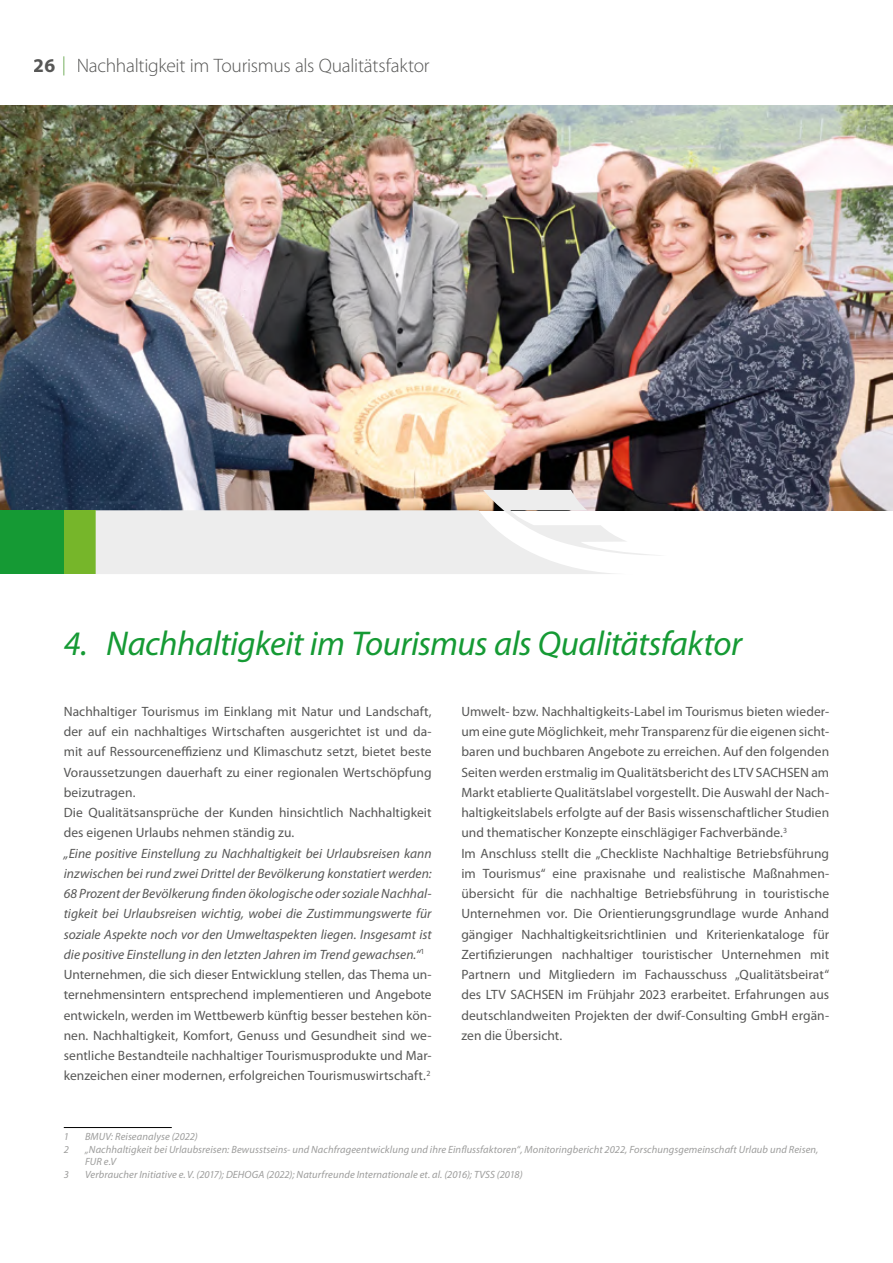
<style>
.page{position:relative;width:893px;height:1263px;background:#fff}
.page>*{position:absolute;margin:0;border:0;box-sizing:border-box;transform-origin:0 0}
.ÜBERSCHRIFT_I{font:italic 34.5px "Myriad Pro";letter-spacing:-.015em;color:#159a34}
.t1{font:300 19.5px "Myriad Pro";letter-spacing:-.015em;color:#575756}
.ohne_LZ{font:13.5px/20.2px "Myriad Pro";letter-spacing:.005em;color:#575756;text-align:justify}
.ohne_LZ-2{font:italic 13.5px/20.2px "Myriad Pro";color:#575756;text-align:justify}
.Fußnote{font:italic 10.5px/12.6px "Myriad Pro";letter-spacing:.01em;color:#9d9d9c}
.s1{font-weight:700}
</style>
<div class="page">
<svg style="left:63px;top:56px;width:2px;height:19px"></svg>
<hr style="left:64px;top:1127px;width:108px;height:1px;background:#000">
<img style="left:0;top:105px;width:893px;height:405px">
<div style="left:0;top:510px;width:64px;height:64px;background:#159a34"></div>
<div style="left:64px;top:510px;width:32px;height:64px;background:#76b62a"></div>
<svg style="left:96px;top:490px;width:571px;height:84px"></svg>
<h2 class="t1" style="left:34px;top:54px;width:397px"><span class="s1">26</span> Nachhaltigkeit im Tourismus als Qualitätsfaktor</h2>
<p class="ÜBERSCHRIFT_I" style="left:64px;top:622px;width:680px">4. Nachhaltigkeit im Tourismus als Qualitätsfaktor</p>
<p class="ohne_LZ" style="left:64px;top:701px;width:369px">Nachhaltiger Tourismus im Einklang mit Natur und Landschaft, der auf ein nachhaltiges Wirtschaften ausgerichtet ist und da&shy;mit auf Ressourceneffizienz und Klimaschutz setzt, bietet beste Voraussetzungen dauerhaft zu einer regionalen Wertschöpfung beizutragen.</p>
<p class="ohne_LZ" style="left:64px;top:802px;width:369px">Die Qualitätsansprüche der Kunden hinsichtlich Nachhaltigkeit des eigenen Urlaubs nehmen ständig zu.</p>
<p class="ohne_LZ-2" style="left:64px;top:843px;width:369px">„Eine positive Einstellung zu Nachhaltigkeit bei Urlaubsreisen kann inzwischen bei rund zwei Drittel der Bevölkerung konstatiert werden:<br>68 Prozent der Bevölkerung finden ökologische oder soziale Nachhal&shy;tigkeit bei Urlaubsreisen wichtig, wobei die Zustimmungswerte für soziale Aspekte noch vor den Umweltaspekten liegen. Insgesamt ist die positive Einstellung in den letzten Jahren im Trend gewachsen.“<sup>1</sup></p>
<p class="ohne_LZ" style="left:64px;top:964px;width:369px">Unternehmen, die sich dieser Entwicklung stellen, das Thema un&shy;ternehmensintern entsprechend implementieren und Angebote entwickeln, werden im Wettbewerb künftig besser bestehen kön&shy;nen. Nachhaltigkeit, Komfort, Genuss und Gesundheit sind we&shy;sentliche Bestandteile nachhaltiger Tourismusprodukte und Mar&shy;kenzeichen einer modernen, erfolgreichen Tourismuswirtschaft.<sup>2</sup></p>
<p class="ohne_LZ" style="left:461px;top:701px;width:369px">Umwelt- bzw. Nachhaltigkeits-Label im Tourismus bieten wieder&shy;um eine gute Möglichkeit, mehr Transparenz für die eigenen sicht&shy;baren und buchbaren Angebote zu erreichen. Auf den folgenden Seiten werden erstmalig im Qualitätsbericht des LTV SACHSEN am Markt etablierte Qualitätslabel vorgestellt. Die Auswahl der Nach&shy;haltigkeitslabels erfolgte auf der Basis wissenschaftlicher Studien und thematischer Konzepte einschlägiger Fachverbände.<sup>3</sup></p>
<p class="ohne_LZ" style="left:461px;top:843px;width:369px">Im Anschluss stellt die „Checkliste Nachhaltige Betriebsführung im Tourismus“ eine praxisnahe und realistische Maßnahmen&shy;übersicht für die nachhaltige Betriebsführung in touristische Unternehmen vor. Die Orientierungsgrundlage wurde Anhand gängiger Nachhaltigkeitsrichtlinien und Kriterienkataloge für Zertifizierungen nachhaltiger touristischer Unternehmen mit Partnern und Mitgliedern im Fachausschuss „Qualitätsbeirat“ des LTV SACHSEN im Frühjahr 2023 erarbeitet. Erfahrungen aus deutschlandweiten Projekten der dwif-Consulting GmbH ergän&shy;zen die Übersicht.</p>
<p class="Fußnote" style="left:64px;top:1130px;width:7px">1</p>
<p class="Fußnote" style="left:85px;top:1130px;width:114px">BMUV: Reiseanalyse (2022)</p>
<p class="Fußnote" style="left:64px;top:1143px;width:5px">2</p>
<p class="Fußnote" style="left:85px;top:1143px;width:735px">„Nachhaltigkeit bei Urlaubsreisen: Bewusstseins- und Nachfrageentwicklung und ihre Einflussfaktoren“, Monitoringbericht 2022, Forschungsgemeinschaft Urlaub und Reisen,<br>FUR e.V</p>
<p class="Fußnote" style="left:64px;top:1168px;width:7px">3</p>
<p class="Fußnote" style="left:85px;top:1168px;width:439px">Verbraucher Initiative e.V. (2017); DEHOGA (2022); Naturfreunde Internationale et. al. (2016); TVSS (2018)</p>
</div>
